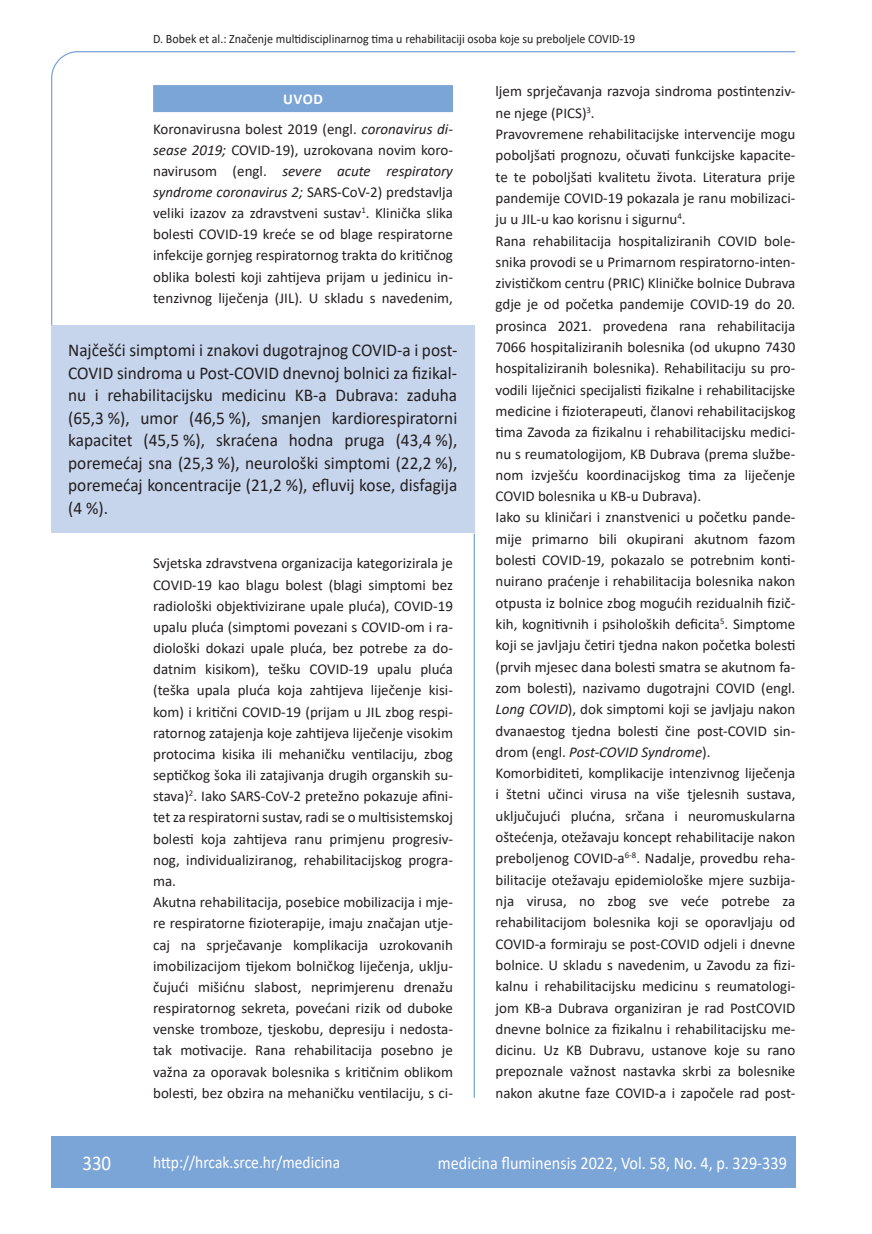
<style>
.page{position:relative;width:872px;height:1234px;background:#fff}
.page>*{position:absolute;margin:0;border:0;box-sizing:border-box;transform-origin:0 0}
.t1{font:21px "Calibri";color:#fff;scale:.9 1}
.t2{font:18px/22.5px "Calibri";color:#231f20;text-align:justify;scale:.96 1}
.t3{font:18px "Calibri";color:#fff;scale:.9 1}
.t4{font:17.25px "Calibri";color:#fff;scale:.9 1}
.t5{font:15px/21.3px "Calibri";color:#231f20}
.t6{font:12.75px "Calibri";color:#231f20;scale:.94 1}
.s1{font-weight:700;color:#fff}
.s2{font-style:italic}
</style>
<div class="page">
<svg style="left:51px;top:51px;width:745px;height:275px"></svg>
<hr style="left:473px;top:533px;width:2px;height:564px;background:#7ca5d7">
<div style="left:51px;top:1135px;width:744px;height:51px;background:#7ca5d7"></div>
<div style="left:153px;top:85px;width:300px;height:27px;background:#7ca5d7"></div>
<div style="left:51px;top:325px;width:423px;height:208px;background:#c6d5ec"></div>
<p class="t6" style="left:153px;top:29px;width:514px">D. Bobek et al.: Značenje multidisciplinarnog tima u rehabilitaciji osoba koje su preboljele COVID-19</p>
<p class="t5" style="left:153px;top:83px;width:301px;line-height:30.5px;text-align:center"><span class="s1">UVOD<br></span>Koronavirusna bolest 2019 (engl. <span class="s2">coronavirus di-</span></p>
<p class="t5" style="left:153px;top:139px;width:301px;text-align:justify"><span class="s2">sease 2019;</span> COVID-19), uzrokovana novim koro&shy;navirusom (engl. <span class="s2">severe acute respiratory syndrome coronavirus 2;</span> SARS-CoV-2) predstavlja veliki izazov za zdravstveni sustav<sup>1</sup>. Klinička slika bolesti COVID-19 kreće se od blage respiratorne infekcije gornjeg respiratornog trakta do kritičnog oblika bolesti koji zahtijeva prijam u jedinicu in&shy;tenzivnog liječenja (JIL). U skladu s navedenim,</p>
<p class="t2" style="left:68px;top:338px;width:407px">Najčešći simptomi i znakovi dugotrajnog COVID-a i post-COVID sindroma u Post-COVID dnevnoj bolnici za fizikal&shy;nu i rehabilitacijsku medicinu KB-a Dubrava: zaduha (65,3 %), umor (46,5 %), smanjen kardiorespiratorni kapacitet (45,5 %), skraćena hodna pruga (43,4 %), poremećaj sna (25,3 %), neurološki simptomi (22,2 %), poremećaj koncentracije (21,2 %), efluvij kose, disfagija (4 %).</p>
<p class="t5" style="left:153px;top:552px;width:301px">Svjetska zdravstvena organizacija kategorizirala je COVID-19 kao blagu bolest (blagi simptomi bez radiološki objektivizirane upale pluća), COVID-19 upalu pluća (simptomi povezani s COVID-om i ra&shy;diološki dokazi upale pluća, bez potrebe za do&shy;datnim kisikom), tešku COVID-19 upalu pluća (teška upala pluća koja zahtijeva liječenje kisi&shy;kom) i kritični COVID-19 (prijam u JIL zbog respi&shy;ratornog zatajenja koje zahtijeva liječenje visokim protocima kisika ili mehaničku ventilaciju, zbog septičkog šoka ili zatajivanja drugih organskih su&shy;stava)<sup>2</sup>. Iako SARS-CoV-2 pretežno pokazuje afini&shy;tet za respiratorni sustav, radi se o multisistemskoj bolesti koja zahtijeva ranu primjenu progresiv&shy;nog, individualiziranog, rehabilitacijskog progra&shy;ma.<br>Akutna rehabilitacija, posebice mobilizacija i mje&shy;re respiratorne fizioterapije, imaju značajan utje&shy;caj na sprječavanje komplikacija uzrokovanih imobilizacijom tijekom bolničkog liječenja, uklju&shy;čujući mišićnu slabost, neprimjerenu drenažu respiratornog sekreta, povećani rizik od duboke venske tromboze, tjeskobu, depresiju i nedosta&shy;tak motivacije. Rana rehabilitacija posebno je važna za oporavak bolesnika s kritičnim oblikom bolesti, bez obzira na mehaničku ventilaciju, s ci-</p>
<p class="t5" style="left:495px;top:80px;width:301px">ljem sprječavanja razvoja sindroma postintenziv&shy;ne njege (PICS)<sup>3</sup>.<br>Pravovremene rehabilitacijske intervencije mogu poboljšati prognozu, očuvati funkcijske kapacite&shy;te te poboljšati kvalitetu života. Literatura prije pandemije COVID-19 pokazala je ranu mobilizaci&shy;ju u JIL-u kao korisnu i sigurnu<sup>4</sup>.<br>Rana rehabilitacija hospitaliziranih COVID bole&shy;snika provodi se u Primarnom respiratorno-inten&shy;zivističkom centru (PRIC) Kliničke bolnice Dubrava gdje je od početka pandemije COVID-19 do 20. prosinca 2021. provedena rana rehabilitacija 7066 hospitaliziranih bolesnika (od ukupno 7430 hospitaliziranih bolesnika). Rehabilitaciju su pro&shy;vodili liječnici specijalisti fizikalne i rehabilitacijske medicine i fizioterapeuti, članovi rehabilitacijskog tima Zavoda za fizikalnu i rehabilitacijsku medici&shy;nu s reumatologijom, KB Dubrava (prema službe&shy;nom izvješću koordinacijskog tima za liječenje COVID bolesnika u KB-u Dubrava).<br>Iako su kliničari i znanstvenici u početku pande&shy;mije primarno bili okupirani akutnom fazom bolesti COVID-19, pokazalo se potrebnim konti&shy;nuirano praćenje i rehabilitacija bolesnika nakon otpusta iz bolnice zbog mogućih rezidualnih fizič&shy;kih, kognitivnih i psiholoških deficita<sup>5</sup>. Simptome koji se javljaju četiri tjedna nakon početka bolesti (prvih mjesec dana bolesti smatra se akutnom fa&shy;zom bolesti), nazivamo dugotrajni COVID (engl.<br><span class="s2">Long COVID</span>), dok simptomi koji se javljaju nakon dvanaestog tjedna bolesti čine post-COVID sin&shy;drom (engl. <span class="s2">Post-COVID Syndrome</span>).<br>Komorbiditeti, komplikacije intenzivnog liječenja i štetni učinci virusa na više tjelesnih sustava, uključujući plućna, srčana i neuromuskularna oštećenja, otežavaju koncept rehabilitacije nakon preboljenog COVID-a<sup>6-8</sup>. Nadalje, provedbu reha&shy;bilitacije otežavaju epidemiološke mjere suzbija&shy;nja virusa, no zbog sve veće potrebe za rehabilitacijom bolesnika koji se oporavljaju od COVID-a formiraju se post-COVID odjeli i dnevne bolnice. U skladu s navedenim, u Zavodu za fizi&shy;kalnu i rehabilitacijsku medicinu s reumatologi&shy;jom KB-a Dubrava organiziran je rad PostCOVID dnevne bolnice za fizikalnu i rehabilitacijsku me&shy;dicinu. Uz KB Dubravu, ustanove koje su rano prepoznale važnost nastavka skrbi za bolesnike nakon akutne faze COVID-a i započele rad post-</p>
<h1 class="t1" style="left:82px;top:1147px;width:33px">330</h1>
<p class="t4" style="left:153px;top:1149px;width:209px">http://hrcak.srce.hr/medicina</p>
<p class="t3" style="left:438px;top:1149px;width:389px">medicina fluminensis 2022, Vol. 58, No. 4, p. 329-339</p>
</div>
